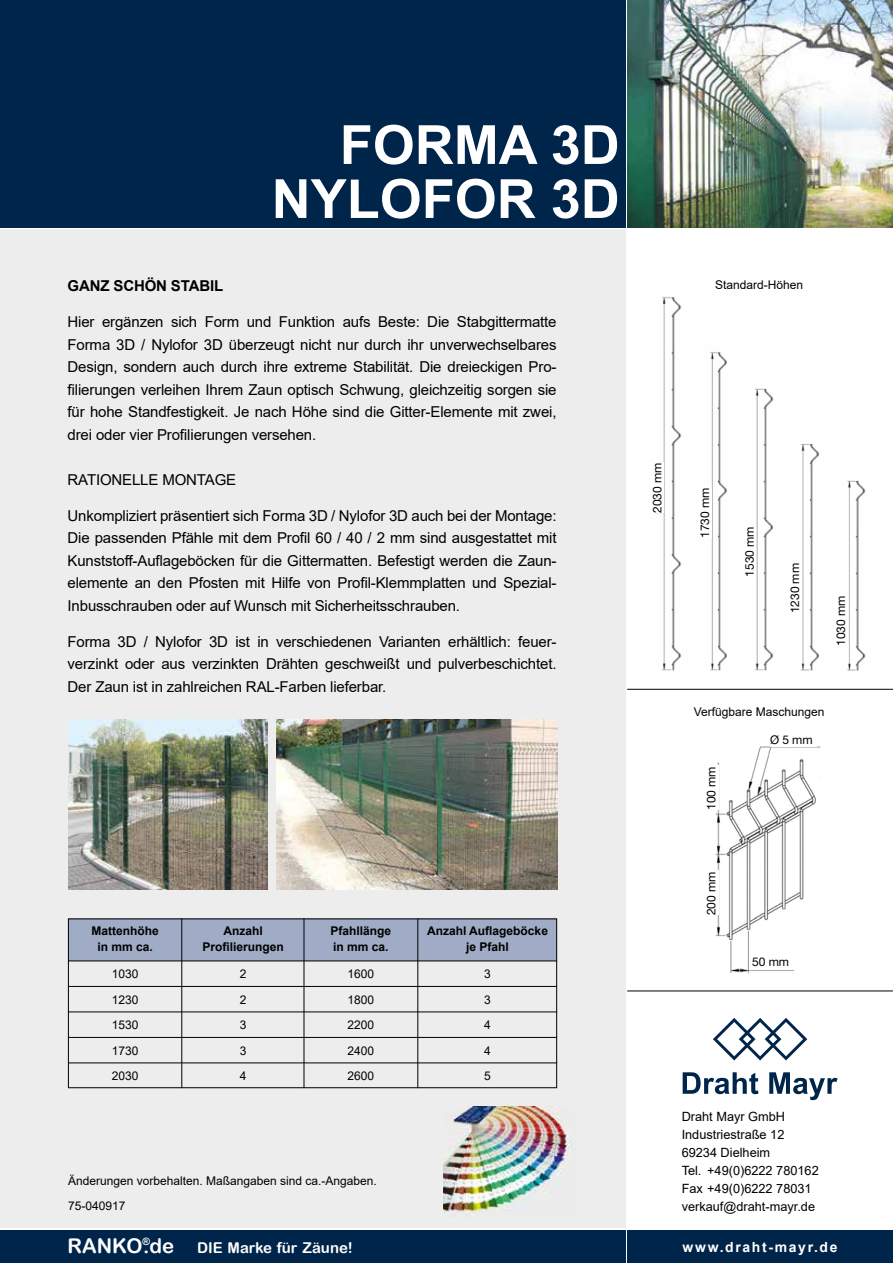
<style>
.page{position:relative;width:893px;height:1263px;background:#fff}
.page>*{position:absolute;margin:0;border:0;box-sizing:border-box;transform-origin:0 0}
.t1{font:700 54px/54px "Arial";color:#fff;text-align:right}
.t2{font:15px/22.5px "Arial";letter-spacing:-.01em;color:#000;text-align:justify}
.t3{font:15px "Arial Rounded MT Bold";color:#fff}
.t4{font:700 15px "Arial";letter-spacing:-.01em;color:#000}
.t5{font:700 13.95px "Arial";letter-spacing:.12em;color:#fff}
.t6{font:12.75px/18px "Arial";color:#000}
.t7{font:12px/25.5px "Arial";color:#000;text-align:justify}
.t8{font:700 12px/16.5px "Arial";color:#000;text-align:center}
.t9{font:12px "Helvetica Neue";letter-spacing:-.005em;color:#000}
.s1{font-size:20.25px}
</style>
<div class="page">
<img style="left:657px;top:296px;width:209px;height:375px">
<hr style="left:627px;top:689px;width:266px;height:1px;background:#000">
<img style="left:715px;top:746px;width:106px;height:228px">
<div style="left:707px;top:765px;width:11px;height:45px;background:#fff"></div>
<div style="left:707px;top:870px;width:11px;height:45px;background:#fff"></div>
<div style="left:650px;top:462px;width:14px;height:51px;background:#fff"></div>
<div style="left:698px;top:487px;width:14px;height:51px;background:#fff"></div>
<div style="left:742px;top:526px;width:14px;height:50px;background:#fff"></div>
<div style="left:788px;top:562px;width:13px;height:51px;background:#fff"></div>
<div style="left:834px;top:595px;width:14px;height:51px;background:#fff"></div>
<div style="left:752px;top:953px;width:47px;height:15px;background:#fff"></div>
<div style="left:0;top:1230px;width:625px;height:33px;background:#00254b"></div>
<div style="left:627px;top:1230px;width:266px;height:33px;background:#00254b"></div>
<div style="left:0;top:0;width:625px;height:227px;background:#00254b"></div>
<div style="left:0;top:230px;width:625px;height:998px;background:#ededed"></div>
<img style="left:627px;top:0;width:266px;height:227px">
<hr style="left:627px;top:990px;width:266px;height:1px;background:#000">
<img style="left:68px;top:720px;width:200px;height:170px">
<img style="left:276px;top:720px;width:281px;height:170px">
<img style="left:443px;top:1106px;width:131px;height:106px">
<div style="left:68px;top:918px;width:114px;height:43px;background:#a0abc5"></div>
<div style="left:182px;top:918px;width:122px;height:43px;background:#a0abc5"></div>
<div style="left:304px;top:918px;width:114px;height:43px;background:#a0abc5"></div>
<div style="left:418px;top:918px;width:139px;height:43px;background:#a0abc5"></div>
<hr style="left:68px;top:986px;width:489px;height:1px;background:#000">
<hr style="left:181px;top:918px;width:1px;height:170px;background:#000">
<hr style="left:304px;top:918px;width:1px;height:170px;background:#000">
<hr style="left:417px;top:918px;width:1px;height:170px;background:#000">
<div style="left:68px;top:918px;width:489px;height:170px;border:1px solid #000"></div>
<hr style="left:68px;top:1011px;width:489px;height:1px;background:#000">
<hr style="left:68px;top:1037px;width:489px;height:1px;background:#000">
<hr style="left:68px;top:1062px;width:489px;height:1px;background:#000">
<hr style="left:68px;top:960px;width:489px;height:1px;background:#000">
<svg style="left:683px;top:1072px;width:75px;height:22px"></svg>
<svg style="left:769px;top:1072px;width:68px;height:28px"></svg>
<svg style="left:713px;top:1018px;width:94px;height:42px"></svg>
<h1 class="t1" style="left:272px;top:119px;width:350px">FORMA 3D<br>NYLOFOR 3D</h1>
<p class="t4" style="left:68px;top:275px;width:157px">GANZ SCHÖN STABIL</p>
<p class="t2" style="left:68px;top:311px;width:490px">Hier ergänzen sich Form und Funktion aufs Beste: Die Stabgittermatte Forma 3D / Nylofor 3D überzeugt nicht nur durch ihr unverwechselbares Design, sondern auch durch ihre extreme Stabilität. Die dreieckigen Pro&shy;filierungen verleihen Ihrem Zaun optisch Schwung, gleichzeitig sorgen sie für hohe Standfestigkeit. Je nach Höhe sind die Gitter-Elemente mit zwei, drei oder vier Profilierungen versehen.</p>
<p class="t2" style="left:68px;top:468px;width:170px">RATIONELLE MONTAGE</p>
<p class="t2" style="left:68px;top:504px;width:490px">Unkompliziert präsentiert sich Forma 3D / Nylofor 3D auch bei der Montage:<br>Die passenden Pfähle mit dem Profil 60 / 40 / 2 mm sind ausgestattet mit Kunststoff-Auflageböcken für die Gittermatten. Befestigt werden die Zaun&shy;elemente an den Pfosten mit Hilfe von Profil-Klemmplatten und Spezial-Inbusschrauben oder auf Wunsch mit Sicherheitsschrauben.</p>
<p class="t2" style="left:68px;top:630px;width:490px">Forma 3D / Nylofor 3D ist in verschiedenen Varianten erhältlich: feuer&shy;verzinkt oder aus verzinkten Drähten geschweißt und pulverbeschichtet.<br>Der Zaun ist in zahlreichen RAL-Farben lieferbar.</p>
<p class="t8" style="left:91px;top:922px;width:69px">Mattenhöhe in mm ca.</p>
<p class="t7" style="left:112px;top:961px;width:28px">1030<br>1230<br>1530<br>1730<br>2030</p>
<p class="t8" style="left:202px;top:922px;width:83px">Anzahl<br>Profilierungen</p>
<p class="t7" style="left:240px;top:961px;width:8px">2<br>2<br>3<br>3<br>4</p>
<p class="t8" style="left:330px;top:922px;width:62px;text-align:left">Pfahllänge in mm ca.</p>
<p class="t7" style="left:347px;top:961px;width:28px">1600<br>1800<br>2200<br>2400<br>2600</p>
<p class="t8" style="left:427px;top:922px;width:122px">Anzahl Auflageböcke je Pfahl</p>
<p class="t7" style="left:484px;top:961px;width:8px">3<br>3<br>4<br>4<br>5</p>
<p class="t7" style="left:68px;top:1167px;width:310px">Änderungen vorbehalten. Maßangaben sind ca.-Angaben.<br>75-040917</p>
<p class="t3" style="left:68px;top:1238px;width:287px"><span class="s1">RANKO</span><sup>®</sup><span class="s1">.de</span> DIE Marke für Zäune!</p>
<p class="t7" style="left:715px;top:272px;width:90px">Standard-Höhen</p>
<p class="t9" style="left:650px;top:513px;width:52px;rotate:-90deg">2030 mm</p>
<p class="t9" style="left:698px;top:538px;width:52px;rotate:-90deg">1730 mm</p>
<p class="t9" style="left:742px;top:576px;width:52px;rotate:-90deg">1530 mm</p>
<p class="t9" style="left:788px;top:613px;width:52px;rotate:-90deg">1230 mm</p>
<p class="t9" style="left:834px;top:646px;width:52px;rotate:-90deg">1030 mm</p>
<p class="t7" style="left:694px;top:699px;width:132px">Verfügbare Maschungen</p>
<p class="t9" style="left:704px;top:810px;width:45px;rotate:-90deg">100 mm</p>
<p class="t9" style="left:770px;top:732px;width:44px">Ø 5 mm</p>
<p class="t9" style="left:704px;top:915px;width:45px;rotate:-90deg">200 mm</p>
<p class="t9" style="left:752px;top:955px;width:38px">50 mm</p>
<p class="t6" style="left:682px;top:1107px;width:139px">Draht Mayr GmbH<br>Industriestraße 12<br>69234 Dielheim<br>Tel. +49(0)6222 780162<br>Fax +49(0)6222 78031 verkauf@draht-mayr.de</p>
<p class="t5" style="left:683px;top:1237px;width:156px">www.draht-mayr.de</p>
</div>
